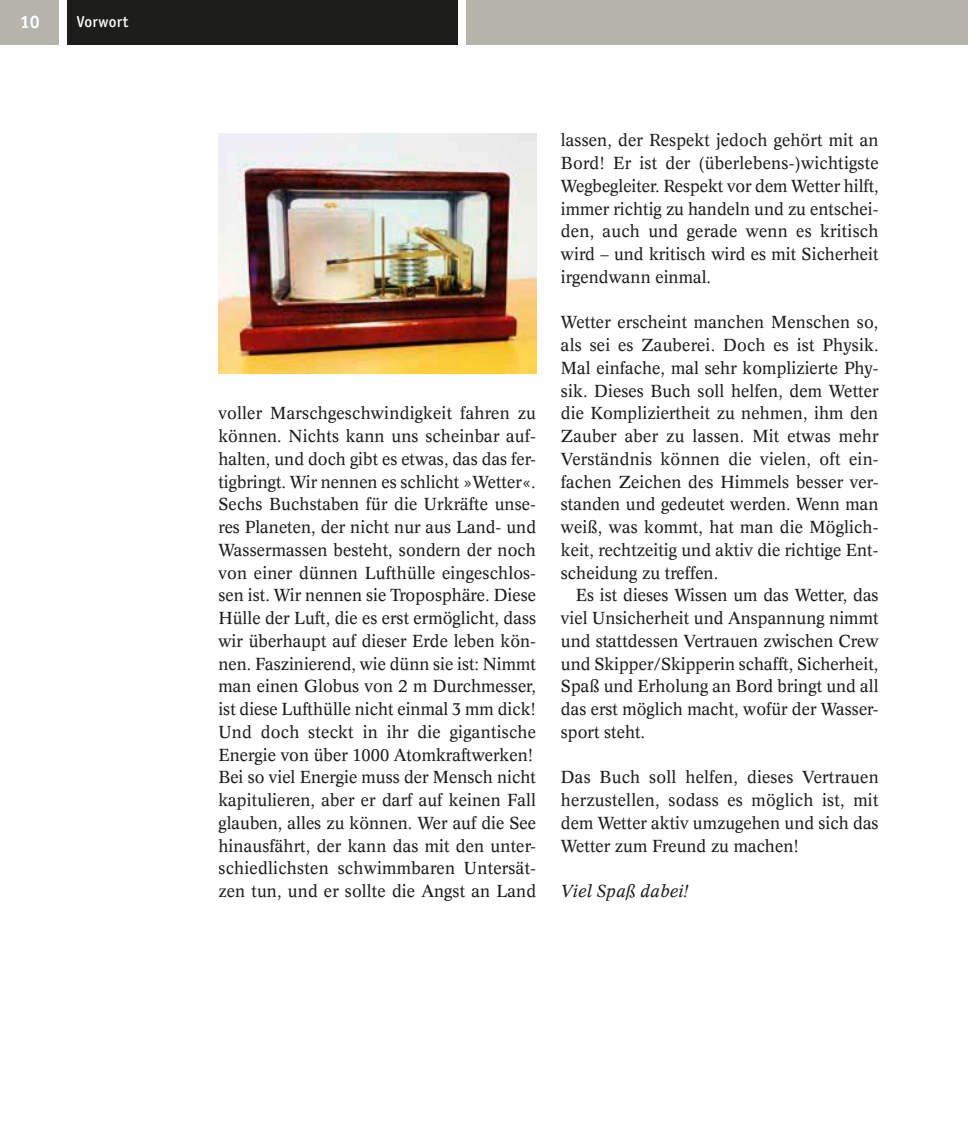
<style>
.page{position:relative;width:968px;height:1141px;background:#fff}
.page>*{position:absolute;margin:0;border:0;box-sizing:border-box;transform-origin:0 0}
.t1{font:700 18.2px "Officina Sans";color:#fff}
.t2{font:17.15px/22.8px "Concorde";color:#1d1d1b;text-align:justify}
.t3{font:italic 17.15px "Concorde";color:#1d1d1b}
.t4{font:500 15.75px "Officina San ITC";letter-spacing:.015em;color:#fff}
</style>
<div class="page">
<div style="left:461px;top:0;width:506px;height:45px;background:#b4b4ad"></div>
<div style="left:60px;top:0;width:398px;height:45px;background:#1d1d1b"></div>
<div style="left:0;top:0;width:60px;height:45px;background:#b4b4ad"></div>
<div style="left:60px;top:0;width:7px;height:45px;background:#fff"></div>
<div style="left:458px;top:0;width:7px;height:45px;background:#fff"></div>
<img style="left:218px;top:134px;width:318px;height:240px">
<p class="t1" style="left:20px;top:10px;width:21px">10</p>
<p class="t4" style="left:77px;top:12px;width:53px">Vorwort</p>
<p class="t2" style="left:218px;top:402px;width:319px;text-align:left">voller Marschgeschwindigkeit fahren zu können. Nichts kann uns scheinbar auf&shy;halten, und doch gibt es etwas, das das fer&shy;tigbringt. Wir nennen es schlicht »Wetter«.<br>Sechs Buchstaben für die Urkräfte unse&shy;res Planeten, der nicht nur aus Land- und Wassermassen besteht, sondern der noch von einer dünnen Lufthülle eingeschlos&shy;sen ist. Wir nennen sie Troposphäre. Diese Hülle der Luft, die es erst ermöglicht, dass wir überhaupt auf dieser Erde leben kön&shy;nen. Faszinierend, wie dünn sie ist: Nimmt man einen Globus von 2 m Durchmesser, ist diese Lufthülle nicht einmal 3 mm dick!<br>Und doch steckt in ihr die gigantische Energie von über 1000 Atomkraftwerken!<br>Bei so viel Energie muss der Mensch nicht kapitulieren, aber er darf auf keinen Fall glauben, alles zu können. Wer auf die See hinausfährt, der kann das mit den unter&shy;schiedlichsten schwimmbaren Untersät&shy;zen tun, und er sollte die Angst an Land</p>
<p class="t2" style="left:561px;top:129px;width:319px">lassen, der Respekt jedoch gehört mit an Bord! Er ist der (überlebens-)wichtigste Wegbegleiter. Respekt vor dem Wetter hilft, immer richtig zu handeln und zu entschei&shy;den, auch und gerade wenn es kritisch wird – und kritisch wird es mit Sicherheit irgendwann einmal.</p>
<p class="t2" style="left:561px;top:311px;width:319px">Wetter erscheint manchen Menschen so, als sei es Zauberei. Doch es ist Physik.<br>Mal einfache, mal sehr komplizierte Phy&shy;sik. Dieses Buch soll helfen, dem Wetter die Kompliziertheit zu nehmen, ihm den Zauber aber zu lassen. Mit etwas mehr Verständnis können die vielen, oft ein&shy;fachen Zeichen des Himmels besser ver&shy;standen und gedeutet werden. Wenn man weiß, was kommt, hat man die Möglich&shy;keit, rechtzeitig und aktiv die richtige Ent&shy;scheidung zu treffen.</p>
<p class="t2" style="left:561px;top:584px;width:319px;text-indent:15px">Es ist dieses Wissen um das Wetter, das viel Unsicherheit und Anspannung nimmt und stattdessen Vertrauen zwischen Crew und Skipper/Skipperin schafft, Sicherheit, Spaß und Erholung an Bord bringt und all das erst möglich macht, wofür der Wasser&shy;sport steht.</p>
<p class="t2" style="left:561px;top:766px;width:319px">Das Buch soll helfen, dieses Vertrauen herzustellen, sodass es möglich ist, mit dem Wetter aktiv umzugehen und sich das Wetter zum Freund zu machen!</p>
<p class="t3" style="left:561px;top:881px;width:129px">Viel Spaß dabei!</p>
</div>
